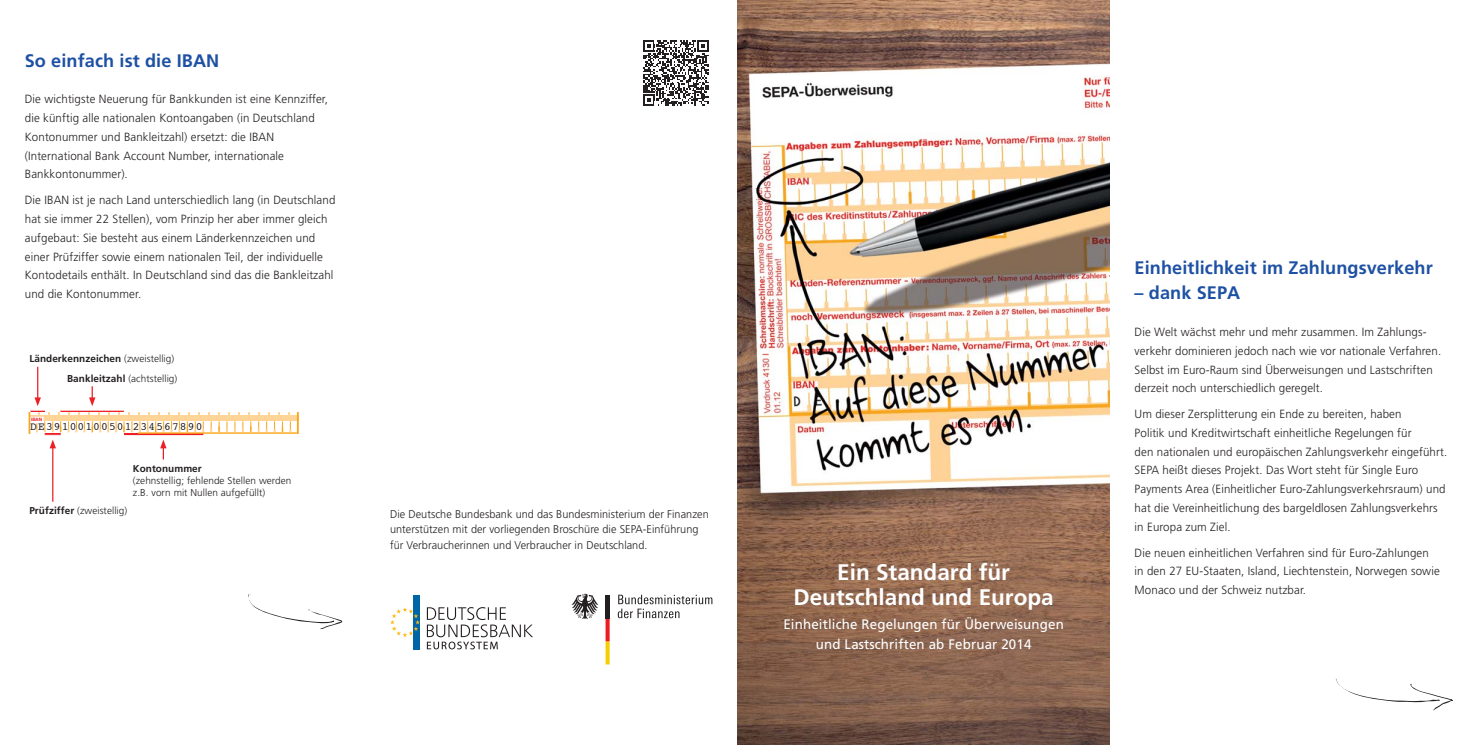
<style>
.page{position:relative;width:1475px;height:745px;background:#fff}
.page>*{position:absolute;margin:0;border:0;box-sizing:border-box;transform-origin:0 0}
.t1{font:700 22.5px/25px "Frutiger";color:#fff;text-align:center}
.t2{font:700 18.12px "Frutiger";letter-spacing:.005em;color:#1e51a4}
.t3{font:13.75px/20px "Frutiger";letter-spacing:.01em;color:#fff;text-align:center}
.t4{font:300 11.88px/18.8px "Frutiger";letter-spacing:.01em;color:#231f20}
.t5{font:300 11.25px/15.6px "Frutiger";letter-spacing:.005em;color:#231f20}
.t6{font:11.25px "Courier";letter-spacing:.1em;color:#231f20}
.t7{font:300 10px/12px "Frutiger";letter-spacing:.005em;color:#231f20}
.t8{font:700 10px "Frutiger";letter-spacing:.005em;color:#231f20}
.t9{font:700 4.62px "Helvetica Neue";color:#ed1e25}
.s1{font-weight:300}
.s2{font-weight:700}
</style>
<div class="page">
<img style="left:737px;top:0;width:372px;height:744px">
<svg style="left:1336px;top:678px;width:116px;height:32px"></svg>
<div style="left:29px;top:412px;width:269px;height:21px;background:#ffd497"></div>
<hr style="left:29px;top:412px;width:269px;height:3px;background:#fff">
<div style="left:29px;top:421px;width:269px;height:11px;background:#fff"></div>
<svg style="left:297px;top:412px;width:2px;height:21px"></svg>
<svg style="left:226px;top:421px;width:2px;height:11px"></svg>
<svg style="left:234px;top:421px;width:2px;height:11px"></svg>
<svg style="left:242px;top:421px;width:2px;height:11px"></svg>
<svg style="left:258px;top:421px;width:9px;height:11px"></svg>
<svg style="left:273px;top:421px;width:2px;height:11px"></svg>
<svg style="left:289px;top:421px;width:2px;height:11px"></svg>
<svg style="left:218px;top:421px;width:2px;height:11px"></svg>
<hr style="left:139px;top:432px;width:159px;height:1px;background:#faa61a">
<hr style="left:52px;top:446px;width:1px;height:55px;background:#ed1e25">
<hr style="left:37px;top:366px;width:1px;height:33px;background:#ed1e25">
<svg style="left:29px;top:386px;width:183px;height:73px"></svg>
<svg style="left:248px;top:594px;width:94px;height:35px"></svg>
<svg style="left:605px;top:617px;width:4px;height:47px"></svg>
<svg style="left:571px;top:593px;width:27px;height:25px"></svg>
<hr style="left:605px;top:594px;width:4px;height:23px;background:#231f20">
<svg style="left:617px;top:594px;width:95px;height:23px"></svg>
<div style="left:413px;top:594px;width:7px;height:54px;background:#0065a4"></div>
<svg style="left:390px;top:607px;width:30px;height:29px"></svg>
<svg style="left:427px;top:607px;width:106px;height:42px"></svg>
<svg style="left:643px;top:41px;width:65px;height:65px"></svg>
<h2 class="t2" style="left:25px;top:53px;width:196px">So einfach ist die IBAN</h2>
<p class="t4" style="left:25px;top:91px;width:305px">Die wichtigste Neuerung für Bankkunden ist eine Kennziffer, die künftig alle nationalen Kontoangaben (in Deutschland Kontonummer und Bankleitzahl) ersetzt: die IBAN (International Bank Account Number, internationale Bankkontonummer).</p>
<p class="t4" style="left:25px;top:191px;width:312px">Die IBAN ist je nach Land unterschiedlich lang (in Deutschland hat sie immer 22 Stellen), vom Prinzip her aber immer gleich aufgebaut: Sie besteht aus einem Länderkennzeichen und einer Prüfziffer sowie einem nationalen Teil, der individuelle Kontodetails enthält. In Deutschland sind das die Bankleitzahl und die Kontonummer.</p>
<p class="t8" style="left:29px;top:354px;width:146px">Länderkennzeichen <span class="s1">(zweistellig)</span></p>
<p class="t7" style="left:67px;top:373px;width:112px"><span class="s2">Bankleitzahl</span> (achtstellig)</p>
<p class="t9" style="left:31px;top:416px;width:13px">IBAN</p>
<p class="t6" style="left:30px;top:421px;width:174px">DE39100100501234567890</p>
<p class="t8" style="left:133px;top:463px;width:70px">Kontonummer</p>
<p class="t7" style="left:133px;top:474px;width:160px">(zehnstellig; fehlende Stellen werden z.B. vorn mit Nullen aufgefüllt)</p>
<p class="t7" style="left:29px;top:504px;width:99px"><span class="s2">Prüfziffer</span> (zweistellig)</p>
<p class="t5" style="left:390px;top:506px;width:320px">Die Deutsche Bundesbank und das Bundesministerium der Finanzen unterstützen mit der vorliegenden Broschüre die SEPA-Einführung für Verbraucherinnen und Verbraucher in Deutschland.</p>
<h1 class="t1" style="left:793px;top:561px;width:262px">Ein Standard für<br>Deutschland und Europa</h1>
<p class="t3" style="left:783px;top:614px;width:282px">Einheitliche Regelungen für Überweisungen und Lastschriften ab Februar 2014</p>
<h2 class="t2" style="left:1134px;top:261px;width:300px">Einheitlichkeit im Zahlungsverkehr</h2>
<h2 class="t2" style="left:1134px;top:286px;width:107px">– dank SEPA</h2>
<p class="t4" style="left:1134px;top:323px;width:308px">Die Welt wächst mehr und mehr zusammen. Im Zahlungs&shy;verkehr dominieren jedoch nach wie vor nationale Verfahren.<br>Selbst im Euro-Raum sind Überweisungen und Lastschriften derzeit noch unterschiedlich geregelt.</p>
<p class="t4" style="left:1134px;top:405px;width:314px">Um dieser Zersplitterung ein Ende zu bereiten, haben<br>Politik und Kreditwirtschaft einheitliche Regelungen für<br>den nationalen und europäischen Zahlungsverkehr eingeführt.<br>SEPA heißt dieses Projekt. Das Wort steht für Single Euro Payments Area (Einheitlicher Euro-Zahlungsverkehrsraum) und hat die Vereinheitlichung des bargeldlosen Zahlungsverkehrs in Europa zum Ziel.</p>
<p class="t4" style="left:1134px;top:543px;width:306px">Die neuen einheitlichen Verfahren sind für Euro-Zahlungen in den 27 EU-Staaten, Island, Liechtenstein, Norwegen sowie<br>Monaco und der Schweiz nutzbar.</p>
</div>
